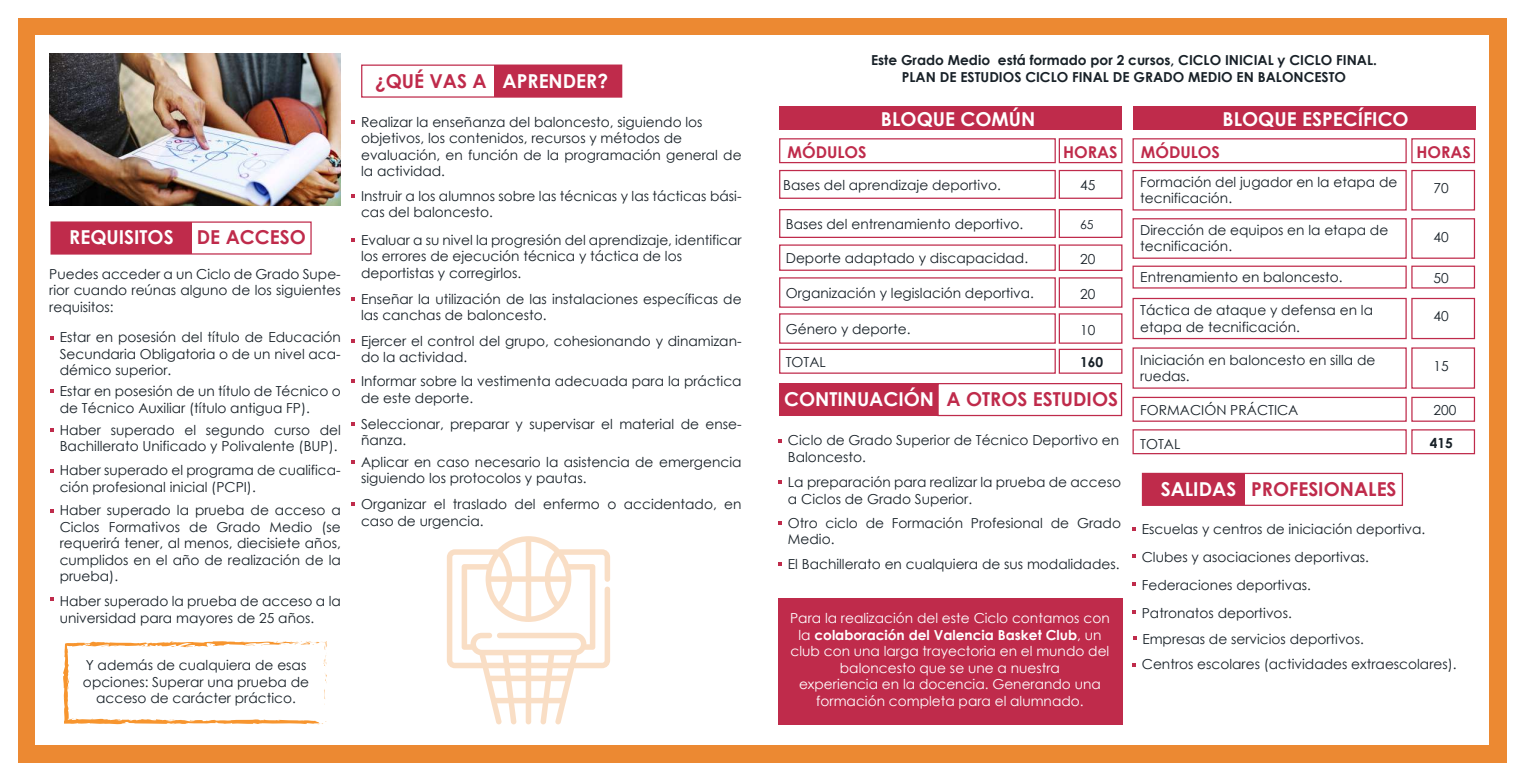
<style>
.page{position:relative;width:1524px;height:780px;background:#fff}
.page>*{position:absolute;margin:0;border:0;box-sizing:border-box;transform-origin:0 0}
.t1{font:700 19.25px "Century Gothic";color:#fff}
.t2{font:700 19.25px "Century Gothic";color:#bf2b4b}
.t3{font:700 16.25px "Century Gothic";color:#bf2b4b}
.t4{font:13.75px/16.5px "Century Gothic";color:#182128}
.t5{font:13.75px/16.5px "Century Gothic";color:#fff;text-align:center}
.t6{font:700 13.75px/16.5px "Century Gothic";color:#182128;text-align:center}
.t7{font:12.25px "Century Gothic";color:#182128}
.s1{color:#bf2b4b}
.s2{color:#fff}
.s3{font-weight:700}
</style>
<div class="page">
<div style="left:18px;top:18px;width:1488px;height:744px;background:#ec8932"></div>
<div style="left:35px;top:35px;width:1453px;height:709px;background:#fff"></div>
<svg style="left:447px;top:536px;width:163px;height:188px"></svg>
<img style="left:49px;top:54px;width:292px;height:151px">
<div style="left:50px;top:221px;width:262px;height:33px;border:1px solid #bf2b4b"></div>
<div style="left:51px;top:222px;width:141px;height:32px;background:#bf2b4b"></div>
<div style="left:361px;top:64px;width:261px;height:34px;border:1px solid #bf2b4b"></div>
<div style="left:494px;top:65px;width:128px;height:32px;background:#bf2b4b"></div>
<div style="left:1142px;top:473px;width:261px;height:33px;border:1px solid #bf2b4b"></div>
<div style="left:1142px;top:473px;width:103px;height:32px;background:#bf2b4b"></div>
<div style="left:779px;top:138px;width:277px;height:25px;border:1px solid #bf2b4b"></div>
<div style="left:779px;top:170px;width:277px;height:29px;border:1px solid #bf2b4b"></div>
<div style="left:779px;top:209px;width:277px;height:29px;border:1px solid #bf2b4b"></div>
<div style="left:779px;top:244px;width:277px;height:27px;border:1px solid #bf2b4b"></div>
<div style="left:779px;top:277px;width:277px;height:31px;border:1px solid #bf2b4b"></div>
<div style="left:779px;top:349px;width:277px;height:25px;border:1px solid #bf2b4b"></div>
<div style="left:1058px;top:138px;width:64px;height:25px;border:1px solid #bf2b4b"></div>
<div style="left:1058px;top:170px;width:64px;height:29px;border:1px solid #bf2b4b"></div>
<div style="left:1058px;top:209px;width:64px;height:29px;border:1px solid #bf2b4b"></div>
<div style="left:1058px;top:244px;width:64px;height:27px;border:1px solid #bf2b4b"></div>
<div style="left:1058px;top:277px;width:64px;height:31px;border:1px solid #bf2b4b"></div>
<div style="left:1058px;top:349px;width:64px;height:25px;border:1px solid #bf2b4b"></div>
<div style="left:780px;top:106px;width:342px;height:24px;background:#bf2b4b"></div>
<div style="left:779px;top:313px;width:277px;height:31px;border:1px solid #bf2b4b"></div>
<div style="left:1058px;top:313px;width:64px;height:31px;border:1px solid #bf2b4b"></div>
<div style="left:1132px;top:138px;width:274px;height:25px;border:1px solid #bf2b4b"></div>
<div style="left:1132px;top:170px;width:274px;height:40px;border:1px solid #bf2b4b"></div>
<div style="left:1132px;top:218px;width:274px;height:41px;border:1px solid #bf2b4b"></div>
<div style="left:1132px;top:265px;width:274px;height:23px;border:1px solid #bf2b4b"></div>
<div style="left:1132px;top:298px;width:274px;height:41px;border:1px solid #bf2b4b"></div>
<div style="left:1132px;top:397px;width:274px;height:25px;border:1px solid #bf2b4b"></div>
<div style="left:1132px;top:429px;width:274px;height:25px;border:1px solid #bf2b4b"></div>
<div style="left:1411px;top:138px;width:64px;height:25px;border:1px solid #bf2b4b"></div>
<div style="left:1411px;top:170px;width:64px;height:40px;border:1px solid #bf2b4b"></div>
<div style="left:1411px;top:218px;width:64px;height:41px;border:1px solid #bf2b4b"></div>
<div style="left:1411px;top:265px;width:64px;height:23px;border:1px solid #bf2b4b"></div>
<div style="left:1411px;top:298px;width:64px;height:41px;border:1px solid #bf2b4b"></div>
<div style="left:1411px;top:397px;width:64px;height:25px;border:1px solid #bf2b4b"></div>
<div style="left:1411px;top:429px;width:64px;height:25px;border:1px solid #bf2b4b"></div>
<div style="left:1133px;top:106px;width:343px;height:24px;background:#bf2b4b"></div>
<div style="left:937px;top:383px;width:185px;height:33px;border:1px solid #bf2b4b"></div>
<div style="left:780px;top:383px;width:158px;height:33px;background:#bf2b4b"></div>
<div style="left:778px;top:598px;width:345px;height:126px;background:#bf2b4b"></div>
<svg style="left:63px;top:641px;width:264px;height:84px"></svg>
<h1 class="t1" style="left:69px;top:223px;width:238px">REQUISITOS <span class="s1">DE ACCESO</span></h1>
<p class="t4" style="left:49px;top:265px;width:293px;text-align:justify">Puedes acceder a un Ciclo de Grado Supe&shy;rior cuando reúnas alguno de los siguientes requisitos:</p>
<p class="t4" style="left:60px;top:329px;width:283px;text-align:justify">Estar en posesión del título de Educación Secundaria Obligatoria o de un nivel aca&shy;démico superior.</p>
<p class="t4" style="left:60px;top:383px;width:283px">Estar en posesión de un título de Técnico o de Técnico Auxiliar (título antigua FP).</p>
<p class="t4" style="left:60px;top:421px;width:283px">Haber superado el segundo curso del<br>Bachillerato Unificado y Polivalente (BUP).</p>
<p class="t4" style="left:60px;top:462px;width:283px">Haber superado el programa de cualifica&shy;ción profesional inicial (PCPI).</p>
<p class="t4" style="left:60px;top:502px;width:283px;text-align:justify">Haber superado la prueba de acceso a Ciclos Formativos de Grado Medio (se requerirá tener, al menos, diecisiete años, cumplidos en el año de realización de la prueba).</p>
<p class="t4" style="left:60px;top:593px;width:283px">Haber superado la prueba de acceso a la universidad para mayores de 25 años.</p>
<p class="t4" style="left:83px;top:656px;width:228px;text-align:center">Y además de cualquiera de esas opciones: Superar una prueba de acceso de carácter práctico.</p>
<h1 class="t1" style="left:375px;top:66px;width:235px"><span class="s1">¿QUÉ VAS A</span> APRENDER?</h1>
<p class="t4" style="left:361px;top:113px;width:382px">Realizar la enseñanza del baloncesto, siguiendo los objetivos, los contenidos, recursos y métodos de evaluación, en función de la programación general de la actividad.</p>
<p class="t4" style="left:361px;top:187px;width:382px">Instruir a los alumnos sobre las técnicas y las tácticas bási&shy;cas del baloncesto.</p>
<p class="t4" style="left:361px;top:231px;width:382px">Evaluar a su nivel la progresión del aprendizaje, identificar los errores de ejecución técnica y táctica de los deportistas y corregirlos.</p>
<p class="t4" style="left:361px;top:290px;width:382px">Enseñar la utilización de las instalaciones específicas de las canchas de baloncesto.</p>
<p class="t4" style="left:361px;top:332px;width:382px">Ejercer el control del grupo, cohesionando y dinamizan&shy;do la actividad.</p>
<p class="t4" style="left:361px;top:373px;width:382px">Informar sobre la vestimenta adecuada para la práctica de este deporte.</p>
<p class="t4" style="left:361px;top:415px;width:382px">Seleccionar, preparar y supervisar el material de ense&shy;ñanza.</p>
<p class="t4" style="left:361px;top:453px;width:382px">Aplicar en caso necesario la asistencia de emergencia siguiendo los protocolos y pautas.</p>
<p class="t4" style="left:361px;top:495px;width:382px">Organizar el traslado del enfermo o accidentado, en caso de urgencia.</p>
<p class="t6" style="left:871px;top:51px;width:507px">Este Grado Medio está formado por 2 cursos, CICLO INICIAL y CICLO FINAL.<br>PLAN DE ESTUDIOS CICLO FINAL DE GRADO MEDIO EN BALONCESTO</p>
<h1 class="t1" style="left:881px;top:104px;width:156px">BLOQUE COMÚN</h1>
<h1 class="t1" style="left:1222px;top:104px;width:188px">BLOQUE ESPECÍFICO</h1>
<p class="t3" style="left:787px;top:139px;width:81px">MÓDULOS</p>
<p class="t3" style="left:1063px;top:139px;width:56px">HORAS</p>
<p class="t4" style="left:783px;top:177px;width:219px">Bases del aprendizaje deportivo.</p>
<p class="t4" style="left:786px;top:216px;width:239px">Bases del entrenamiento deportivo.</p>
<p class="t4" style="left:786px;top:250px;width:244px">Deporte adaptado y discapacidad.</p>
<p class="t4" style="left:786px;top:285px;width:250px">Organización y legislación deportiva.</p>
<p class="t4" style="left:1080px;top:176px;width:17px">45</p>
<p class="t7" style="left:1080px;top:216px;width:15px">65</p>
<p class="t4" style="left:1080px;top:251px;width:17px">20</p>
<p class="t4" style="left:1080px;top:285px;width:17px">20</p>
<p class="t4" style="left:786px;top:321px;width:126px">Género y deporte.</p>
<p class="t4" style="left:1080px;top:321px;width:17px">10</p>
<p class="t4" style="left:786px;top:353px;width:42px">TOTAL</p>
<p class="t6" style="left:1080px;top:353px;width:25px">160</p>
<h1 class="t2" style="left:784px;top:384px;width:335px"><span class="s2">CONTINUACIÓN</span> A OTROS ESTUDIOS</h1>
<p class="t4" style="left:788px;top:432px;width:333px">Ciclo de Grado Superior de Técnico Deportivo en<br>Baloncesto.</p>
<p class="t4" style="left:788px;top:473px;width:335px">La preparación para realizar la prueba de acceso a Ciclos de Grado Superior.</p>
<p class="t4" style="left:788px;top:514px;width:335px">Otro ciclo de Formación Profesional de Grado<br>Medio.</p>
<p class="t4" style="left:788px;top:555px;width:333px">El Bachillerato en cualquiera de sus modalidades.</p>
<p class="t5" style="left:790px;top:609px;width:321px">Para la realización del este Ciclo contamos con la <span class="s3">colaboración del Valencia Basket Club</span>, un club con una larga trayectoria en el mundo del baloncesto que se une a nuestra<br>experiencia en la docencia. Generando una formación completa para el alumnado.</p>
<p class="t3" style="left:1140px;top:139px;width:81px">MÓDULOS</p>
<p class="t3" style="left:1416px;top:139px;width:56px">HORAS</p>
<p class="t4" style="left:1140px;top:173px;width:259px">Formación del jugador en la etapa de tecnificación.</p>
<p class="t4" style="left:1140px;top:221px;width:249px">Dirección de equipos en la etapa de tecnificación.</p>
<p class="t4" style="left:1140px;top:268px;width:204px">Entrenamiento en baloncesto.</p>
<p class="t4" style="left:1140px;top:302px;width:234px">Táctica de ataque y defensa en la etapa de tecnificación.</p>
<p class="t4" style="left:1433px;top:179px;width:17px">70</p>
<p class="t4" style="left:1433px;top:229px;width:17px">40</p>
<p class="t4" style="left:1433px;top:269px;width:17px">50</p>
<p class="t4" style="left:1433px;top:308px;width:17px">40</p>
<p class="t4" style="left:1140px;top:351px;width:237px">Iniciación en baloncesto en silla de ruedas.</p>
<p class="t4" style="left:1433px;top:357px;width:17px">15</p>
<p class="t4" style="left:1140px;top:401px;width:160px">FORMACIÓN PRÁCTICA</p>
<p class="t4" style="left:1140px;top:435px;width:42px">TOTAL</p>
<p class="t4" style="left:1433px;top:401px;width:24px">200</p>
<p class="t6" style="left:1429px;top:434px;width:25px">415</p>
<h1 class="t2" style="left:1160px;top:474px;width:237px"><span class="s2">SALIDAS</span> PROFESIONALES</h1>
<p class="t4" style="left:1142px;top:515px;width:285px;line-height:28px">Escuelas y centros de iniciación deportiva.<br>Clubes y asociaciones deportivas.<br>Federaciones deportivas.</p>
<p class="t4" style="left:1142px;top:604px;width:151px">Patronatos deportivos.</p>
<p class="t4" style="left:1142px;top:655px;width:316px">Centros escolares (actividades extraescolares).</p>
<p class="t4" style="left:1142px;top:630px;width:223px">Empresas de servicios deportivos.</p>
</div>
